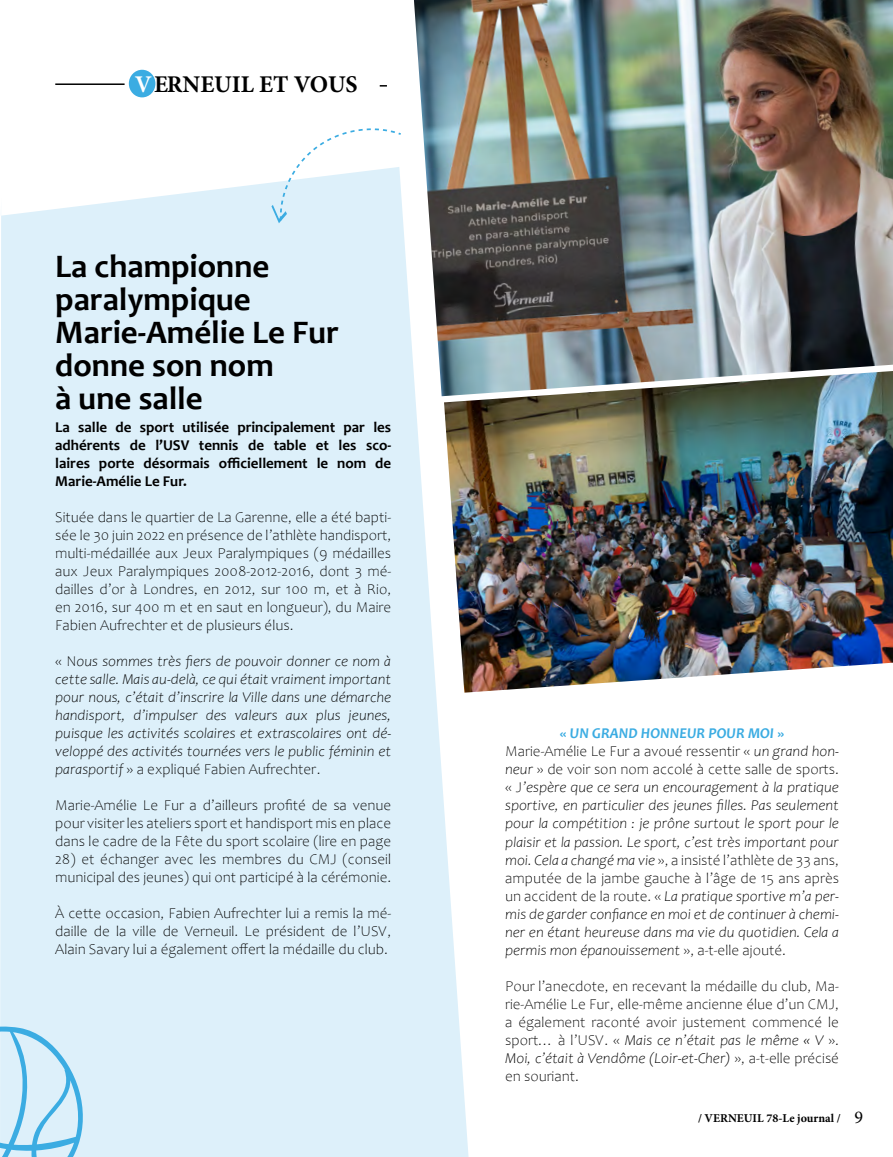
<style>
.page{position:relative;width:893px;height:1157px;background:#fff}
.page>*{position:absolute;margin:0;border:0;box-sizing:border-box;transform-origin:0 0}
.t1{font:700 33px/33px "Candara";color:#000}
.t2{font:700 24px "Minion Pro";color:#000}
.t3{font:300 15px/18px "Candara";color:#000;text-align:justify}
.t4{font:italic 300 15px/18px "Candara";color:#000;text-align:justify}
.t5{font:700 15px/18px "Candara";color:#000;text-align:justify}
.t6{font:700 12px "Minion Pro";color:#000}
.s1{color:#fff}
.s2{font-style:normal}
.s3{font-weight:700;font-style:normal;color:#3bace2}
.s4{font-weight:700;color:#3bace2}
.s5{font-style:italic}
.s6{font-weight:400;font-size:18px}
</style>
<div class="page">
<div style="left:0;top:182px;width:469px;height:975px;background:#ddf0fa"></div>
<svg style="left:0;top:1023px;width:91px;height:134px;background:#bee3f5"></svg>
<div style="left:129px;top:70px;width:26px;height:27px;background:#3bace2;border-radius:50%"></div>
<hr style="left:55px;top:83px;width:70px;height:2px;background:#000">
<svg style="left:380px;top:85px;width:7px;height:2px"></svg>
<img style="left:414px;top:0;width:479px;height:396px">
<img style="left:444px;top:371px;width:449px;height:321px">
<svg style="left:271px;top:128px;width:130px;height:95px"></svg>
<h2 class="t2" style="left:135px;top:67px;width:224px"><span class="s1">V</span> ERNEUIL ET VOUS</h2>
<h1 class="t1" style="left:55px;top:249px;width:285px">La championne paralympique<br>Marie-Amélie Le Fur donne son nom<br>à une salle</h1>
<p class="t5" style="left:55px;top:418px;width:337px">La salle de sport utilisée principalement par les adhérents de l’USV tennis de table et les sco&shy;laires porte désormais officiellement le nom de Marie-Amélie Le Fur.</p>
<p class="t3" style="left:55px;top:508px;width:337px">Située dans le quartier de La Garenne, elle a été bapti&shy;sée le 30 juin 2022 en présence de l’athlète handisport, multi-médaillée aux Jeux Paralympiques (9 médailles aux Jeux Paralympiques 2008-2012-2016, dont 3 mé&shy;dailles d’or à Londres, en 2012, sur 100 m, et à Rio, en 2016, sur 400 m et en saut en longueur), du Maire Fabien Aufrechter et de plusieurs élus.</p>
<p class="t4" style="left:55px;top:652px;width:337px"><span class="s2">« N</span>ous sommes très fiers de pouvoir donner ce nom à cette salle. Mais au-delà, ce qui était vraiment important pour nous, c’était d’inscrire la Ville dans une démarche handisport, d’impulser des valeurs aux plus jeunes, puisque les activités scolaires et extrascolaires ont dé&shy;veloppé des activités tournées vers le public féminin et parasportif <span class="s2">» a expliqué Fabien Aufrechter.</span></p>
<p class="t3" style="left:55px;top:796px;width:337px">Marie-Amélie Le Fur a d’ailleurs profité de sa venue pour visiter les ateliers sport et handisport mis en place dans le cadre de la Fête du sport scolaire (lire en page</p>
<p class="t3" style="left:55px;top:850px;width:337px">28) et échanger avec les membres du CMJ (conseil municipal des jeunes) qui ont participé à la cérémonie.</p>
<p class="t3" style="left:55px;top:904px;width:337px">À cette occasion, Fabien Aufrechter lui a remis la mé&shy;daille de la ville de Verneuil. Le président de l’USV, Alain Savary lui a également offert la médaille du club.</p>
<p class="t4" style="left:505px;top:724px;width:335px;text-align:left;text-indent:55px"><span class="s3">«</span> <span class="s4">UN GRAND HONNEUR POUR MOI</span> <span class="s3">» </span><span class="s2">Marie-Amélie Le Fur a avoué ressentir «</span> un grand hon&shy;neur <span class="s2">» de voir son nom accolé à cette salle de sports. « J</span>’espère que ce sera un encouragement à la pratique sportive, en particulier des jeunes filles. Pas seulement pour la compétition : je prône surtout le sport pour le plaisir et la passion. Le sport, c’est très important pour moi. Cela a changé ma vie <span class="s2">», a insisté l’athlète de 33 ans, amputée de la jambe gauche à l’âge de 15 ans après un accident de la route. «</span> La pratique sportive m’a per&shy;mis de garder confiance en moi et de continuer à chemi&shy;ner en étant heureuse dans ma vie du quotidien. Cela a permis mon épanouissement <span class="s2">», a-t-elle ajouté.</span></p>
<p class="t3" style="left:505px;top:977px;width:335px">Pour l’anecdote, en recevant la médaille du club, Ma&shy;rie-Amélie Le Fur, elle-même ancienne élue d’un CMJ, a également raconté avoir justement commencé le sport… à l’USV. « <span class="s5">Mais ce n’était pas le même « V</span> ».<br><span class="s5">Moi, c’était à Vendôme (Loir-et-Cher)</span> », a-t-elle précisé en souriant.</p>
<p class="t6" style="left:698px;top:1109px;width:167px">/ VERNEUIL 78-Le journal / <span class="s6">9</span></p>
</div>
